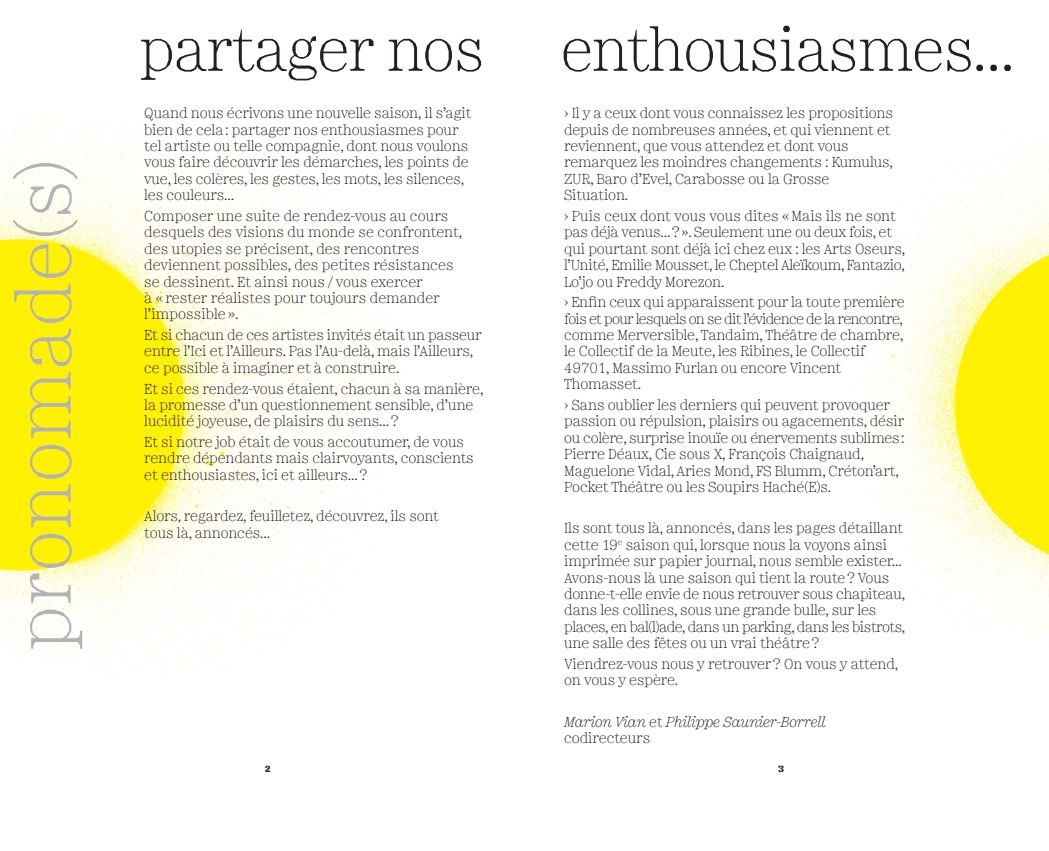
<style>
.page{position:relative;width:1049px;height:851px;background:#fff}
.page>*{position:absolute;margin:0;border:0;box-sizing:border-box;transform-origin:0 0}
.t1{font:300 72.3px "Minotaur";letter-spacing:-.005em;color:#b2b3b7}
.t2{font:300 56.9px "Minotaur";letter-spacing:-.025em;color:#231f20}
.t3{font:300 13.8px/16.4px "Minotaur";letter-spacing:-.01em;color:#231f20}
.t4{font:italic 300 13.8px/16.4px "Minotaur";letter-spacing:-.01em;color:#231f20}
.t5{font:700 8.5px "Minotaur Beef";color:#231f20}
.s1{font-style:normal}
</style>
<div class="page">
<img style="left:849px;top:130px;width:200px;height:519px">
<img style="left:0;top:107px;width:409px;height:575px">
<h1 class="t1" style="left:-13px;top:651px;width:493px;rotate:-90deg">pronomade(s)</h1>
<h2 class="t2" style="left:139px;top:5px;width:347px">partager nos</h2>
<h2 class="t2" style="left:560px;top:5px;width:455px">enthousiasmes…</h2>
<p class="t3" style="left:144px;top:104px;width:329px">Quand nous écrivons une nouvelle saison, il s’agit bien de cela : partager nos enthousiasmes pour tel artiste ou telle compagnie, dont nous voulons vous faire découvrir les démarches, les points de vue, les colères, les gestes, les mots, les silences, les couleurs…</p>
<p class="t3" style="left:144px;top:206px;width:319px">Composer une suite de rendez-vous au cours desquels des visions du monde se confrontent, des utopies se précisent, des rencontres deviennent possibles, des petites résistances se dessinent. Et ainsi nous / vous exercer<br>à « rester réalistes pour toujours demander l’impossible ».</p>
<p class="t3" style="left:144px;top:325px;width:339px">Et si chacun de ces artistes invités était un passeur entre l’Ici et l’Ailleurs. Pas l’Au-delà, mais l’Ailleurs, ce possible à imaginer et à construire.</p>
<p class="t3" style="left:144px;top:379px;width:341px">Et si ces rendez-vous étaient, chacun à sa manière, la promesse d’un questionnement sensible, d’une lucidité joyeuse, de plaisirs du sens… ?</p>
<p class="t3" style="left:144px;top:432px;width:331px">Et si notre job était de vous accoutumer, de vous rendre dépendants mais clairvoyants, conscients et enthousiastes, ici et ailleurs… ?</p>
<p class="t3" style="left:144px;top:506px;width:296px">Alors, regardez, feuilletez, découvrez, ils sont tous là, annoncés…</p>
<p class="t3" style="left:564px;top:104px;width:330px">› Il y a ceux dont vous connaissez les propositions depuis de nombreuses années, et qui viennent et reviennent, que vous attendez et dont vous remarquez les moindres changements : Kumulus, ZUR, Baro d’Evel, Carabosse ou la Grosse Situation.</p>
<p class="t3" style="left:564px;top:206px;width:342px">› Puis ceux dont vous vous dites « Mais ils ne sont pas déjà venus… ? ». Seulement une ou deux fois, et qui pourtant sont déjà ici chez eux : les Arts Oseurs, l’Unité, Emilie Mousset, le Cheptel Aleïkoum, Fantazio, Lo’jo ou Freddy Morezon.</p>
<p class="t3" style="left:564px;top:293px;width:342px">› Enfin ceux qui apparaissent pour la toute première fois et pour lesquels on se dit l’évidence de la rencontre, comme Merversible, Tandaim, Théâtre de chambre, le Collectif de la Meute, les Ribines, le Collectif 49701, Massimo Furlan ou encore Vincent Thomasset.</p>
<p class="t3" style="left:564px;top:395px;width:342px">› Sans oublier les derniers qui peuvent provoquer passion ou répulsion, plaisirs ou agacements, désir ou colère, surprise inouïe ou énervements sublimes :<br>Pierre Déaux, Cie sous X, François Chaignaud, Maguelone Vidal, Aries Mond, FS Blumm, Créton’art, Pocket Théâtre ou les Soupirs Haché(E)s.</p>
<p class="t3" style="left:564px;top:518px;width:342px">Ils sont tous là, annoncés, dans les pages détaillant cette 19<sup>e</sup> saison qui, lorsque nous la voyons ainsi imprimée sur papier journal, nous semble exister… Avons-nous là une saison qui tient la route ? Vous donne-t-elle envie de nous retrouver sous chapiteau, dans les collines, sous une grande bulle, sur les places, en bal(l)ade, dans un parking, dans les bistrots, une salle des fêtes ou un vrai théâtre ?</p>
<p class="t3" style="left:564px;top:654px;width:336px">Viendrez-vous nous y retrouver ? On vous y attend, on vous y espère.</p>
<p class="t4" style="left:564px;top:712px;width:263px">Marion Vian <span class="s1">et</span> Philippe Saunier-Borrell <span class="s1">codirecteurs</span></p>
<p class="t5" style="left:265px;top:762px;width:7px">2</p>
<p class="t5" style="left:778px;top:762px;width:7px">3</p>
</div>
